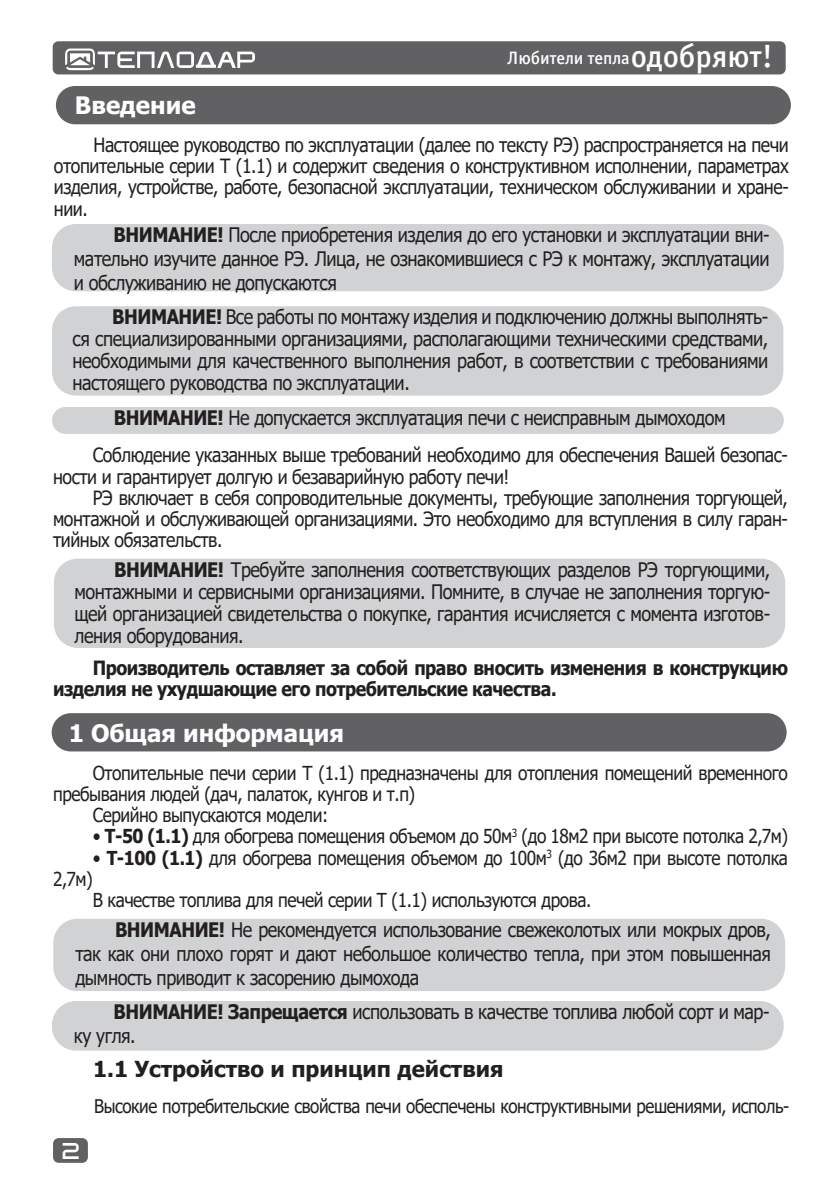
<style>
.page{position:relative;width:840px;height:1191px;background:#fff}
.page>*{position:absolute;margin:0;border:0;box-sizing:border-box;transform-origin:0 0}
.t1{font:700 24px "Tahoma";color:#fff}
.t2{font:700 22px "Tahoma";color:#231f20}
.t3{font:20px/22px "Tahoma";letter-spacing:-.025em;color:#231f20;text-align:justify;scale:.9 1}
.t4{font:19.6px/21.2px "Tahoma";letter-spacing:-.025em;color:#231f20;text-align:justify;scale:.9 1}
.t5{font:700 19.6px/21.2px "Tahoma";letter-spacing:-.025em;color:#231f20;scale:.9 1}
.t6{font:19.2px/21.2px "Tahoma";letter-spacing:-.025em;color:#231f20;scale:.9 1}
.t7{font:18.8px "Tahoma";letter-spacing:-.025em;color:#231f20;scale:.9 1}
.t8{font:18px "Officina Sans Medium C";letter-spacing:-.005em;color:#fff}
.t9{font:16px "teplodar";color:#fff}
.s1{font-size:32px}
.s2{font-weight:700}
</style>
<div class="page">
<div style="left:53px;top:1138px;width:35px;height:24px;background:#616164;border-radius:6px"></div>
<div style="left:53px;top:41px;width:732px;height:33px;background:#616164;border-radius:6px"></div>
<svg style="left:65px;top:48px;width:190px;height:22px"></svg>
<div style="left:52px;top:306px;width:730px;height:89px;background:#d1d2d4;border-radius:24px"></div>
<div style="left:52px;top:224px;width:731px;height:67px;background:#d1d2d4;border-radius:24px"></div>
<div style="left:52px;top:713px;width:734px;height:38px;background:#616164;border-radius:19px"></div>
<div style="left:53px;top:918px;width:731px;height:73px;background:#d1d2d4;border-radius:24px"></div>
<div style="left:56px;top:86px;width:734px;height:38px;background:#616164;border-radius:19px"></div>
<div style="left:52px;top:407px;width:731px;height:27px;background:#d1d2d4;border-radius:13px"></div>
<div style="left:54px;top:558px;width:730px;height:90px;background:#d1d2d4;border-radius:24px"></div>
<div style="left:52px;top:1001px;width:731px;height:49px;background:#d1d2d4;border-radius:24px"></div>
<p class="t1" style="left:75px;top:89px;width:122px">Введение</p>
<p class="t8" style="left:507px;top:48px;width:267px">Любители тепла<span class="s1">одобряют!</span></p>
<p class="t4" style="left:54px;top:135px;width:817px;text-indent:40px">Настоящее руководство по эксплуатации (далее по тексту РЭ) распространяется на печи отопительные серии Т (1.1) и содержит сведения о конструктивном исполнении, параметрах изделия, устройстве, работе, безопасной эксплуатации, техническом обслуживании и хране&shy;нии.</p>
<p class="t3" style="left:74px;top:224px;width:774px;line-height:24px;text-indent:40px"><span class="s2">ВНИМАНИЕ!</span> После приобретения изделия до его установки и эксплуатации вни&shy;мательно изучите данное РЭ. Лица, не ознакомившиеся с РЭ к монтажу, эксплуатации и обслуживанию не допускаются</p>
<p class="t3" style="left:73px;top:307px;width:774px;text-indent:40px"><span class="s2">ВНИМАНИЕ!</span> Все работы по монтажу изделия и подключению должны выполнять&shy;ся специализированными организациями, располагающими техническими средствами, необходимыми для качественного выполнения работ, в соответствии с требованиями настоящего руководства по эксплуатации.</p>
<p class="t3" style="left:114px;top:408px;width:681px"><span class="s2">ВНИМАНИЕ!</span> Не допускается эксплуатация печи с неисправным дымоходом</p>
<p class="t4" style="left:53px;top:446px;width:817px;text-indent:40px">Соблюдение указанных выше требований необходимо для обеспечения Вашей безопас&shy;ности и гарантирует долгую и безаварийную работу печи!</p>
<p class="t4" style="left:53px;top:488px;width:817px;text-indent:40px">РЭ включает в себя сопроводительные документы, требующие заполнения торгующей, монтажной и обслуживающей организациями. Это необходимо для вступления в силу гаран&shy;тийных обязательств.</p>
<p class="t3" style="left:74px;top:559px;width:774px;text-indent:40px"><span class="s2">ВНИМАНИЕ!</span> Требуйте заполнения соответствующих разделов РЭ торгующими, монтажными и сервисными организациями. Помните, в случае не заполнения торгую&shy;щей организацией свидетельства о покупке, гарантия исчисляется с момента изготов&shy;ления оборудования.</p>
<p class="t5" style="left:53px;top:658px;width:817px;text-indent:40px">Производитель оставляет за собой право вносить изменения в конструкцию изделия не ухудшающие его потребительские качества.</p>
<p class="t1" style="left:69px;top:716px;width:277px">1 Общая информация</p>
<p class="t6" style="left:53px;top:763px;width:817px;text-indent:40px">Отопительные печи серии Т (1.1) предназначены для отопления помещений временного пребывания людей (дач, палаток, кунгов и т.п)</p>
<p class="t6" style="left:93px;top:805px;width:263px">Серийно выпускаются модели:</p>
<p class="t6" style="left:93px;top:827px;width:773px">• <span class="s2">Т-50 (1.1)</span> для обогрева помещения объемом до 50м<sup>3</sup> (до 18м2 при высоте потолка 2,7м)</p>
<p class="t6" style="left:93px;top:848px;width:773px">• <span class="s2">Т-100 (1.1)</span> для обогрева помещения объемом до 100м<sup>3</sup> (до 36м2 при высоте потолка</p>
<p class="t6" style="left:53px;top:869px;width:46px">2,7м)</p>
<p class="t6" style="left:93px;top:890px;width:555px">В качестве топлива для печей серии Т (1.1) используются дрова.</p>
<p class="t3" style="left:75px;top:918px;width:774px;line-height:24px;text-indent:40px"><span class="s2">ВНИМАНИЕ!</span> Не рекомендуется использование свежеколотых или мокрых дров, так как они плохо горят и дают небольшое количество тепла, при этом повышенная дымность приводит к засорению дымохода</p>
<p class="t3" style="left:74px;top:1001px;width:774px;line-height:24px;text-indent:40px"><span class="s2">ВНИМАНИЕ! Запрещается</span> использовать в качестве топлива любой сорт и мар&shy;ку угля.</p>
<p class="t2" style="left:93px;top:1054px;width:412px">1.1 Устройство и принцип действия</p>
<p class="t9" style="left:63px;top:1144px;width:18px">2</p>
<p class="t7" style="left:94px;top:1093px;width:773px">Высокие потребительские свойства печи обеспечены конструктивными решениями, исполь-</p>
</div>
